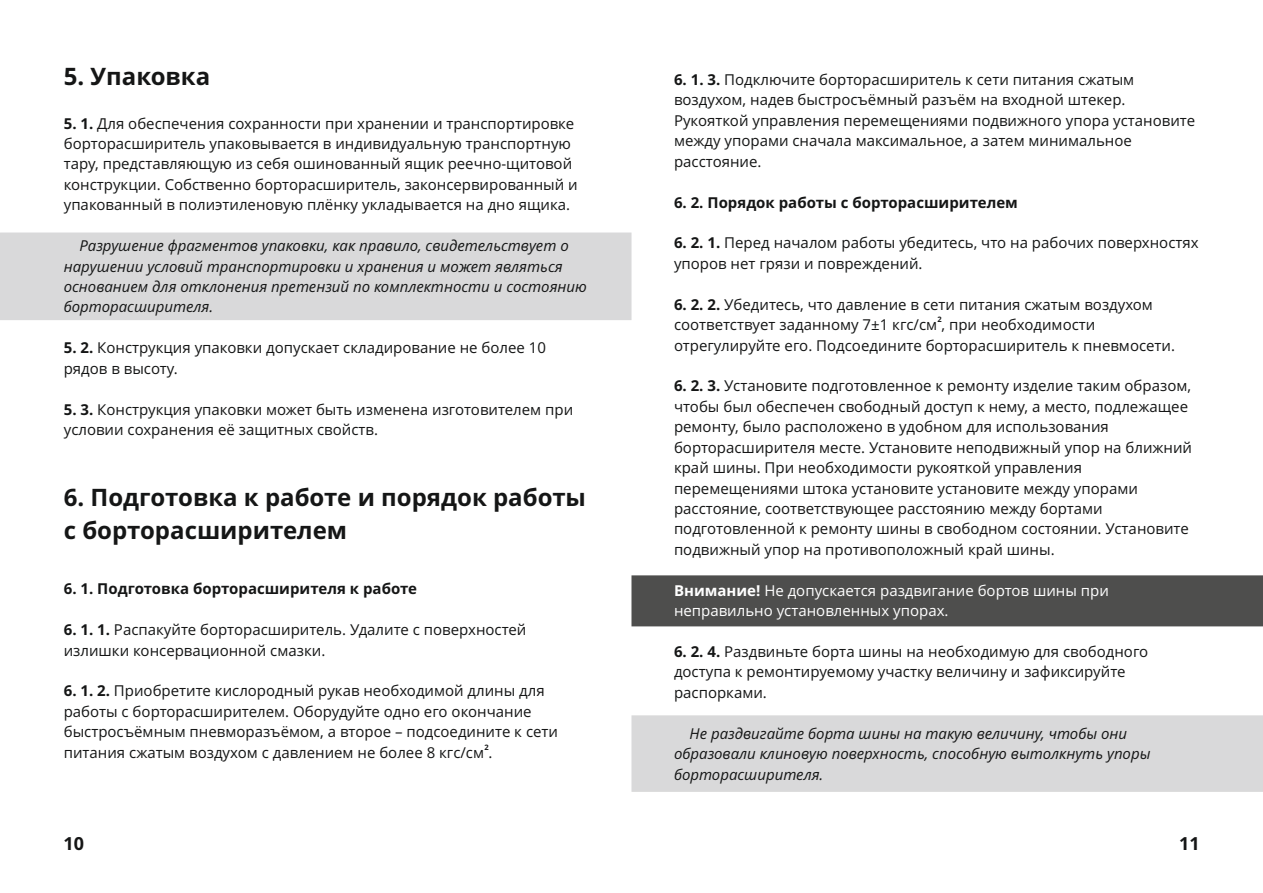
<style>
.page{position:relative;width:1263px;height:893px;background:#fff}
.page>*{position:absolute;margin:0;border:0;box-sizing:border-box;transform-origin:0 0}
.t1{font:700 24px/32.7px "Open Sans";color:#151616}
.t2{font:700 18px "Open Sans";color:#151616}
.t3{font:15px/20.4px "Open Sans";color:#151616}
.t4{font:italic 15px/20.4px "Open Sans";color:#151616}
.t5{font:15px/20.4px "Open Sans";color:#fff}
.t6{font:700 15px "Open Sans";color:#151616}
.t7{font:700 7.5px "Open Sans";color:#151616}
.s1{font-weight:700}
</style>
<div class="page">
<div style="left:0;top:233px;width:631px;height:87px;background:#d9d9da"></div>
<div style="left:631px;top:575px;width:632px;height:51px;background:#4e4e4d"></div>
<div style="left:631px;top:715px;width:632px;height:77px;background:#d9d9da"></div>
<h1 class="t1" style="left:64px;top:62px;width:148px">5. Упаковка</h1>
<p class="t3" style="left:64px;top:114px;width:515px"><span class="s1">5. 1.</span> Для обеспечения сохранности при хранении и транспортировке борторасширитель упаковывается в индивидуальную транспортную тару, представляющую из себя ошинованный ящик реечно-щитовой конструкции. Собственно борторасширитель, законсервированный и упакованный в полиэтиленовую плёнку укладывается на дно ящика.</p>
<p class="t4" style="left:64px;top:237px;width:525px;text-indent:16px">Разрушение фрагментов упаковки, как правило, свидетельствует о нарушении условий транспортировки и хранения и может являться основанием для отклонения претензий по комплектности и состоянию борторасширителя.</p>
<p class="t3" style="left:64px;top:339px;width:484px"><span class="s1">5. 2.</span> Конструкция упаковки допускает складирование не более 10 рядов в высоту.</p>
<p class="t3" style="left:64px;top:400px;width:511px"><span class="s1">5. 3.</span> Конструкция упаковки может быть изменена изготовителем при условии сохранения её защитных свойств.</p>
<h1 class="t1" style="left:64px;top:483px;width:524px">6. Подготовка к работе и порядок работы с борторасширителем</h1>
<p class="t6" style="left:64px;top:583px;width:355px">6. 1. Подготовка борторасширителя к работе</p>
<p class="t3" style="left:64px;top:621px;width:464px"><span class="s1">6. 1. 1.</span> Распакуйте борторасширитель. Удалите с поверхностей излишки консервационной смазки.</p>
<p class="t3" style="left:64px;top:682px;width:496px"><span class="s1">6. 1. 2.</span> Приобретите кислородный рукав необходимой длины для работы с борторасширителем. Оборудуйте одно его окончание быстросъёмным пневморазъёмом, а второе – подсоедините к сети</p>
<p class="t7" style="left:484px;top:744px;width:6px">2</p>
<p class="t3" style="left:64px;top:744px;width:430px">питания сжатым воздухом с давлением не более 8 кгc/см .</p>
<p class="t3" style="left:674px;top:71px;width:523px"><span class="s1">6. 1. 3.</span> Подключите борторасширитель к сети питания сжатым воздухом, надев быстросъёмный разъём на входной штекер.<br>Рукояткой управления перемещениями подвижного упора установите между упорами сначала максимальное, а затем минимальное расстояние.</p>
<p class="t6" style="left:674px;top:196px;width:345px">6. 2. Порядок работы с борторасширителем</p>
<p class="t3" style="left:674px;top:234px;width:526px"><span class="s1">6. 2. 1.</span> Перед началом работы убедитесь, что на рабочих поверхностях упоров нет грязи и повреждений.</p>
<p class="t3" style="left:674px;top:296px;width:480px"><span class="s1">6. 2. 2.</span> Убедитесь, что давление в сети питания сжатым воздухом</p>
<p class="t7" style="left:937px;top:316px;width:6px">2</p>
<p class="t3" style="left:674px;top:316px;width:503px">соответствует заданному 7±1 кгc/см , при необходимости отрегулируйте его. Подсоедините борторасширитель к пневмосети.</p>
<p class="t3" style="left:674px;top:377px;width:520px"><span class="s1">6. 2. 3.</span> Установите подготовленное к ремонту изделие таким образом, чтобы был обеспечен свободный доступ к нему, а место, подлежащее ремонту, было расположено в удобном для использования борторасширителя месте. Установите неподвижный упор на ближний край шины. При необходимости рукояткой управления перемещениями штока установите установите между упорами расстояние, соответствующее расстоянию между бортами подготовленной к ремонту шины в свободном состоянии. Установите подвижный упор на противоположный край шины.</p>
<p class="t5" style="left:674px;top:582px;width:436px"><span class="s1">Внимание!</span> Не допускается раздвигание бортов шины при неправильно установленных упорах.</p>
<p class="t3" style="left:674px;top:643px;width:476px"><span class="s1">6. 2. 4.</span> Раздвиньте борта шины на необходимую для свободного доступа к ремонтируемому участку величину и зафиксируйте распорками.</p>
<p class="t4" style="left:674px;top:725px;width:478px;text-indent:16px">Не раздвигайте борта шины на такую величину, чтобы они образовали клиновую поверхность, способную вытолкнуть упоры борторасширителя.</p>
<p class="t2" style="left:63px;top:837px;width:22px">10</p>
<p class="t2" style="left:1179px;top:836px;width:22px">11</p>
</div>
